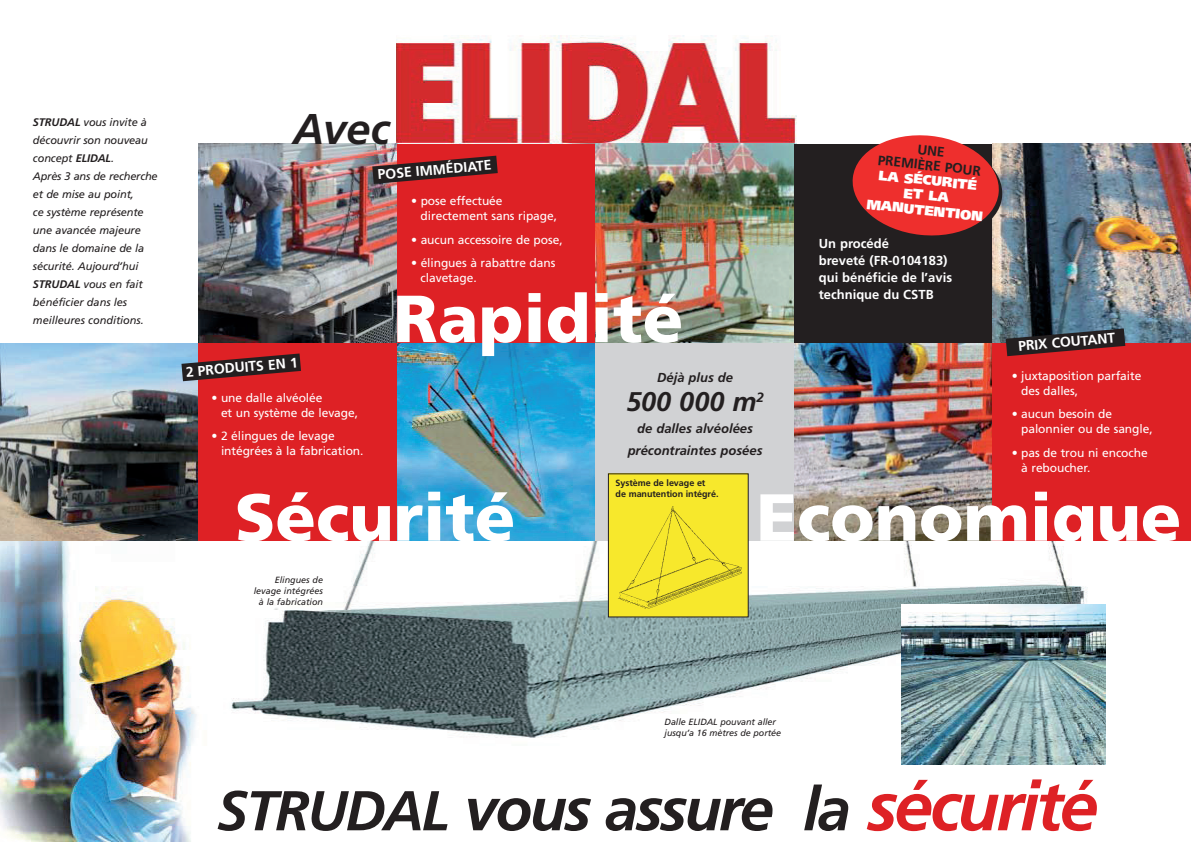
<style>
.page{position:relative;width:1191px;height:842px;background:#fff}
.page>*{position:absolute;margin:0;border:0;box-sizing:border-box;transform-origin:0 0}
.t1{font:900 66.4px "Frutiger";color:#fff}
.t2{font:italic 700 61px "Frutiger";letter-spacing:-.045em;color:#231f20}
.t3{font:italic 700 43px "Frutiger";color:#231f20}
.t4{font:italic 700 27px "Frutiger";color:#231f20}
.t5{font:700 14px "Frutiger";color:#fff}
.t6{font:900 13.7px/15px "Frutiger";color:#fff;text-align:center}
.t7{font:700 13.7px/15px "Frutiger";color:#231f20;text-align:center}
.t8{font:700 13px/17px "Frutiger";color:#fff}
.t9{font:italic 700 13px/22px "Frutiger";color:#231f20;text-align:center}
.t10{font:12px/15px "Frutiger";letter-spacing:-.005em;color:#fff}
.t11{font:italic 11px/18px "Frutiger";letter-spacing:-.01em;color:#231f20}
.t12{font:italic 9px/10.8px "Frutiger";letter-spacing:-.005em;color:#231f20;text-align:right}
.t13{font:700 9px/10.8px "Frutiger";letter-spacing:-.005em;color:#231f20}
.s1{font-weight:700}
.s2{font-size:56px}
.s3{font-size:69px;color:#de2125}
</style>
<div class="page">
<img style="left:0;top:541px;width:1106px;height:301px">
<img style="left:397px;top:35px;width:400px;height:109px">
<img style="left:0;top:343px;width:198px;height:198px">
<img style="left:794px;top:342px;width:198px;height:199px">
<div style="left:198px;top:342px;width:199px;height:199px;background:#de2125"></div>
<div style="left:992px;top:342px;width:199px;height:199px;background:#de2125"></div>
<img style="left:397px;top:342px;width:198px;height:199px">
<div style="left:595px;top:342px;width:199px;height:199px;background:#d1d2d4"></div>
<img style="left:198px;top:144px;width:199px;height:198px">
<div style="left:397px;top:144px;width:198px;height:198px;background:#de2125"></div>
<img style="left:595px;top:144px;width:199px;height:198px">
<div style="left:794px;top:144px;width:198px;height:198px;background:#231f20"></div>
<img style="left:992px;top:144px;width:199px;height:198px">
<svg style="left:181px;top:353px;width:120px;height:28px"></svg>
<svg style="left:1005px;top:328px;width:120px;height:28px"></svg>
<svg style="left:372px;top:156px;width:126px;height:28px"></svg>
<img style="left:901px;top:605px;width:204px;height:160px">
<img style="left:610px;top:476px;width:136px;height:139px">
<div style="left:615px;top:479px;width:118px;height:26px;background:#f7e82c"></div>
<svg style="left:852px;top:135px;width:153px;height:108px"></svg>
<p class="t11" style="left:33px;top:113px;width:126px"><span class="s1">STRUDAL</span> vous invite à découvrir son nouveau concept <span class="s1">ELIDAL</span>.<br>Après 3 ans de recherche et de mise au point,<br>ce système représente une avancée majeure dans le domaine de la sécurité. Aujourd’hui<br><span class="s1">STRUDAL</span> vous en fait bénéficier dans les meilleures conditions.</p>
<h3 class="t3" style="left:293px;top:103px;width:98px">Avec</h3>
<p class="t5" style="left:185px;top:364px;width:114px;rotate:-5deg">2 PRODUITS EN 1</p>
<p class="t10" style="left:221px;top:390px;width:139px;text-indent:-10px">• une dalle alvéolée<br>et un système de levage,</p>
<p class="t10" style="left:221px;top:428px;width:144px;text-indent:-10px">• 2 élingues de levage intégrées à la fabrication.</p>
<p class="t5" style="left:377px;top:166px;width:116px;rotate:-5deg">POSE IMMÉDIATE</p>
<p class="t10" style="left:421px;top:193px;width:138px;text-indent:-10px">• pose effectuée directement sans ripage,</p>
<p class="t10" style="left:411px;top:232px;width:153px">• aucun accessoire de pose,</p>
<p class="t10" style="left:421px;top:255px;width:136px;text-indent:-10px">• élingues à rabattre dans clavetage.</p>
<h1 class="t1" style="left:393px;top:279px;width:292px">Rapidité</h1>
<p class="t9" style="left:657px;top:367px;width:77px">Déjà plus de</p>
<h3 class="t4" style="left:626px;top:386px;width:140px">500 000 m<sup>2</sup></h3>
<p class="t9" style="left:627px;top:417px;width:136px">de dalles alvéolées précontraintes posées</p>
<p class="t7" style="left:880px;top:137px;width:105px;rotate:6deg">UNE<br>PREMIÈRE POUR</p>
<p class="t6" style="left:870px;top:166px;width:119px;rotate:6deg">LA SÉCURITÉ<br>ET LA<br>MANUTENTION</p>
<p class="t8" style="left:818px;top:235px;width:135px">Un procédé<br>breveté (FR-0104183) qui bénéficie de l’avis technique du CSTB</p>
<p class="t5" style="left:1017px;top:338px;width:99px;rotate:-5deg">PRIX COUTANT</p>
<p class="t10" style="left:1021px;top:368px;width:122px;text-indent:-10px">• juxtaposition parfaite des dalles,</p>
<p class="t10" style="left:1021px;top:406px;width:133px;text-indent:-10px">• aucun besoin de palonnier ou de sangle,</p>
<p class="t10" style="left:1021px;top:445px;width:128px;text-indent:-10px">• pas de trou ni encoche à reboucher.</p>
<h1 class="t1" style="left:235px;top:477px;width:282px">Sécurité</h1>
<p class="t12" style="left:254px;top:574px;width:71px">Elingues de levage intégrées à la fabrication</p>
<p class="t13" style="left:615px;top:477px;width:104px">Système de levage et<br>de manutention intégré.</p>
<h1 class="t1" style="left:756px;top:477px;width:426px">Economique</h1>
<p class="t12" style="left:664px;top:716px;width:118px;text-align:left">Dalle ELIDAL pouvant aller jusqu’a 16 mètres de portée</p>
<h2 class="t2" style="left:217px;top:773px;width:882px"><span class="s2">STRUDAL</span> vous assure la <span class="s3">sécurité</span></h2>
</div>
